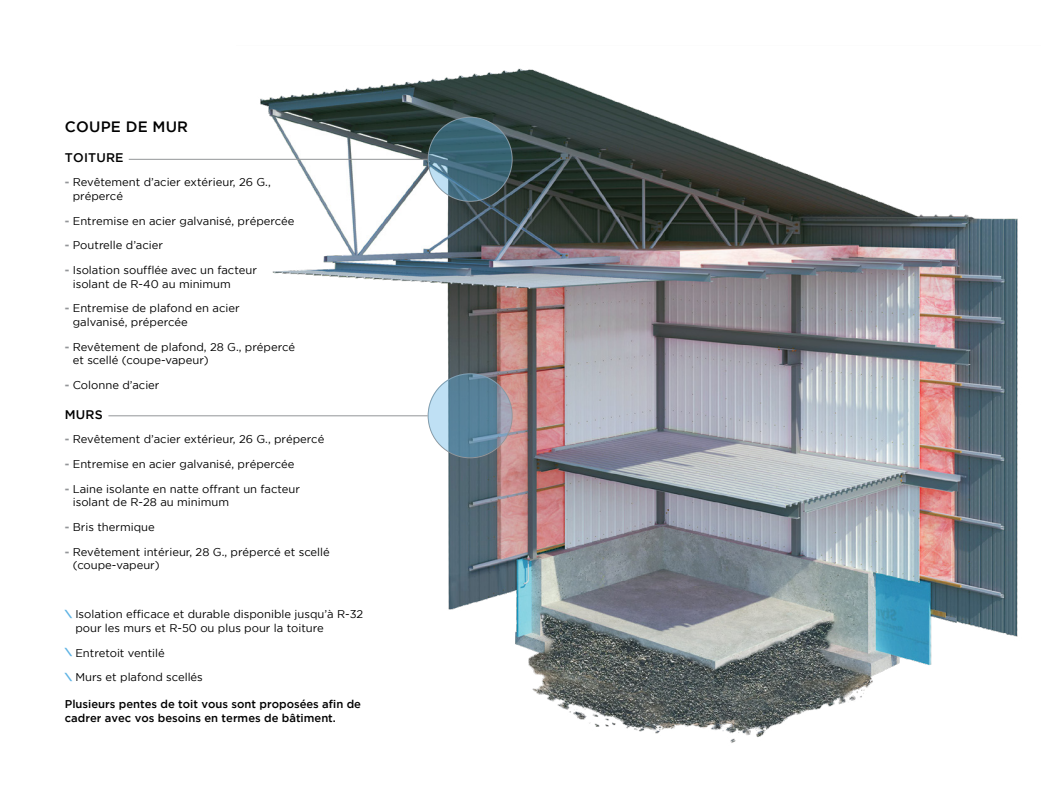
<style>
.page{position:relative;width:1058px;height:810px;background:#fff}
.page>*{position:absolute;margin:0;border:0;box-sizing:border-box;transform-origin:0 0}
.t1{font:500 15px "Gotham";letter-spacing:.015em;color:#000}
.t2{font:500 12.5px "Gotham";letter-spacing:.015em;color:#000}
.t3{font:11.25px/13.5px "Gotham";color:#000}
.t4{font:500 11.25px/13.5px "Gotham";color:#000}
.s1{font-weight:700;color:#939598}
.s2{font-weight:700;font-size:9px;color:#5eb3e4}
</style>
<div class="page">
<img style="left:236px;top:68px;width:782px;height:675px">
<hr style="left:129px;top:159px;width:298px;height:1px;background:#939598">
<hr style="left:108px;top:416px;width:320px;height:1px;background:#939598">
<svg style="left:428px;top:117px;width:84px;height:84px;background:#477081"></svg>
<svg style="left:428px;top:373px;width:84px;height:84px;background:#7295ac"></svg>
<h1 class="t1" style="left:65px;top:118px;width:125px">COUPE DE MUR</h1>
<p class="t2" style="left:65px;top:150px;width:60px">TOITURE</p>
<p class="t3" style="left:73px;top:175px;width:199px;text-indent:-8px"><span class="s1">-</span> Revêtement d’acier extérieur, 26 G., prépercé</p>
<p class="t3" style="left:65px;top:214px;width:231px"><span class="s1">-</span> Entremise en acier galvanisé, prépercée</p>
<p class="t3" style="left:65px;top:238px;width:100px"><span class="s1">-</span> Poutrelle d’acier</p>
<p class="t3" style="left:73px;top:263px;width:186px;text-indent:-8px"><span class="s1">-</span> Isolation soufflée avec un facteur isolant de R-40 au minimum</p>
<p class="t3" style="left:73px;top:301px;width:168px;text-indent:-8px"><span class="s1">-</span> Entremise de plafond en acier galvanisé, prépercée</p>
<p class="t3" style="left:73px;top:340px;width:224px;text-indent:-8px"><span class="s1">-</span> Revêtement de plafond, 28 G., prépercé et scellé (coupe-vapeur)</p>
<p class="t3" style="left:65px;top:378px;width:96px"><span class="s1">-</span> Colonne d’acier</p>
<p class="t2" style="left:65px;top:407px;width:39px">MURS</p>
<p class="t3" style="left:65px;top:433px;width:261px"><span class="s1">-</span> Revêtement d’acier extérieur, 26 G., prépercé</p>
<p class="t3" style="left:65px;top:457px;width:231px"><span class="s1">-</span> Entremise en acier galvanisé, prépercée</p>
<p class="t3" style="left:73px;top:482px;width:229px;text-indent:-8px"><span class="s1">-</span> Laine isolante en natte offrant un facteur isolant de R-28 au minimum</p>
<p class="t3" style="left:65px;top:520px;width:91px"><span class="s1">-</span> Bris thermique</p>
<p class="t3" style="left:73px;top:545px;width:258px;text-indent:-8px"><span class="s1">-</span> Revêtement intérieur, 28 G., prépercé et scellé (coupe-vapeur)</p>
<p class="t3" style="left:75px;top:607px;width:289px;text-indent:-11px"><span class="s2">\</span> Isolation efficace et durable disponible jusqu’à R-32 pour les murs et R-50 ou plus pour la toiture</p>
<p class="t3" style="left:65px;top:646px;width:102px"><span class="s2">\</span> Entretoit ventilé</p>
<p class="t3" style="left:65px;top:670px;width:140px"><span class="s2">\</span> Murs et plafond scellés</p>
<p class="t4" style="left:65px;top:697px;width:298px">Plusieurs pentes de toit vous sont proposées afin de cadrer avec vos besoins en termes de bâtiment.</p>
</div>
